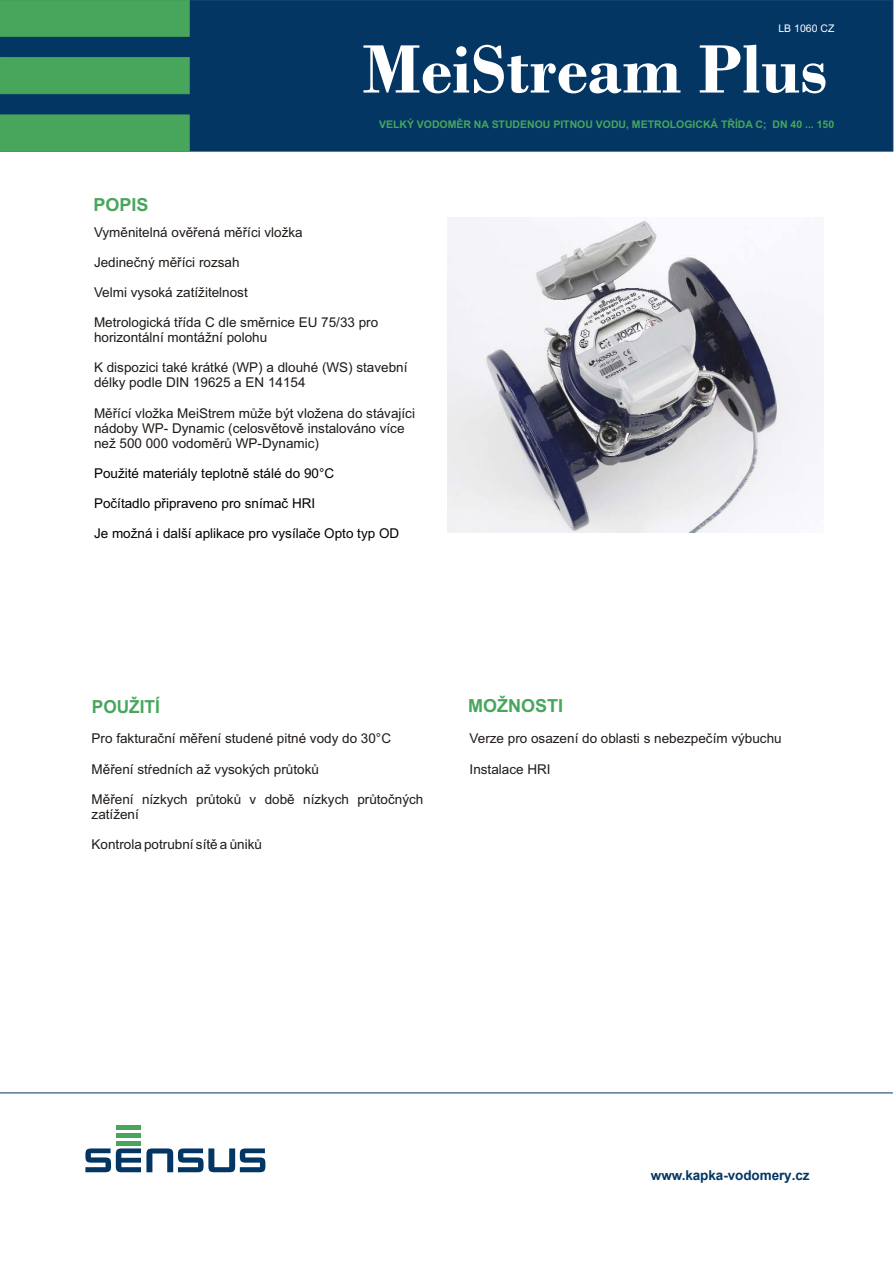
<style>
.page{position:relative;width:894px;height:1263px;background:#fff}
.page>*{position:absolute;margin:0;border:0;box-sizing:border-box;transform-origin:0 0}
.t1{font:700 72px "Bodoni";color:#fff}
.t2{font:700 18px "Arial";color:#47a65c}
.t3{font:700 18px "Arial";color:#47a65c;scale:.96 1}
.t4{font:13.5px/15.1px "Arial";color:#1f1a17}
.t5{font:13.5px "Arial";color:#000}
.t6{font:700 13.5px "Arial";letter-spacing:-.005em;color:#033663}
.t7{font:700 10.5px "Arial";color:#47a65c}
.t8{font:10.5px "Arial";color:#fff}
</style>
<div class="page">
<div style="left:0;top:0;width:893px;height:151px;background:#033663;border:1px solid #033663"></div>
<div style="left:0;top:0;width:189px;height:36px;background:#47a65c"></div>
<div style="left:0;top:57px;width:189px;height:37px;background:#47a65c"></div>
<div style="left:0;top:115px;width:189px;height:36px;background:#47a65c"></div>
<hr style="left:0;top:1093px;width:893px;height:1px;background:#033663">
<hr style="left:116px;top:1126px;width:25px;height:4px;background:#47a65c">
<div style="left:116px;top:1133px;width:25px;height:5px;background:#47a65c"></div>
<div style="left:116px;top:1141px;width:25px;height:5px;background:#47a65c"></div>
<svg style="left:85px;top:1148px;width:180px;height:24px"></svg>
<img style="left:447px;top:218px;width:377px;height:314px">
<p class="t8" style="left:778px;top:24px;width:58px">LB 1060 CZ</p>
<h1 class="t1" style="left:362px;top:45px;width:466px">MeiStream Plus</h1>
<p class="t7" style="left:379px;top:120px;width:457px">VELKÝ VODOMÌR NA STUDENOU PITNOU VODU, METROLOGICKÁ TØÍDA C; DN 40 ... 150</p>
<h2 class="t2" style="left:93px;top:197px;width:57px">POPIS</h2>
<p class="t4" style="left:94px;top:225px;width:210px">Vymìnitelná ovìøená mìøíci vložka</p>
<p class="t4" style="left:94px;top:256px;width:147px">Jedineèný mìøíci rozsah</p>
<p class="t4" style="left:94px;top:286px;width:155px">Velmi vysoká zatížitelnost</p>
<p class="t4" style="left:94px;top:316px;width:286px">Metrologická tøída C dle smìrnice EU 75/33 pro horizontální montážní polohu</p>
<p class="t4" style="left:94px;top:361px;width:315px">K dispozici také krátké (WP) a dlouhé (WS) stavební délky podle DIN 19625 a EN 14154</p>
<p class="t4" style="left:94px;top:406px;width:323px">Mìøící vložka MeiStrem mùže být vložena do stávajíci nádoby WP- Dynamic (celosvìtovì instalováno více než 500 000 vodomìrù WP-Dynamic)</p>
<p class="t5" style="left:94px;top:468px;width:242px">Použité materiály teplotnì stálé do 90°C</p>
<p class="t5" style="left:94px;top:498px;width:223px">Poèítadlo pøipraveno pro snímaè HRI</p>
<p class="t5" style="left:94px;top:528px;width:307px">Je možná i další aplikace pro vysílaèe Opto typ OD</p>
<h2 class="t3" style="left:92px;top:700px;width:72px">POUŽITÍ</h2>
<p class="t4" style="left:92px;top:732px;width:301px">Pro fakturaèní mìøení studené pitné vody do 30°C</p>
<p class="t4" style="left:92px;top:762px;width:229px">Mìøení stàedních až vysokých prùtokù</p>
<p class="t4" style="left:92px;top:793px;width:333px">Mìøení nízkych prùtokù v dobì nízkych prùtoèných zatížení</p>
<p class="t4" style="left:92px;top:838px;width:172px">Kontrola potrubní sítì a ùnikù</p>
<h2 class="t2" style="left:468px;top:699px;width:96px">MOŽNOSTI</h2>
<p class="t4" style="left:470px;top:732px;width:314px">Verze pro osazení do oblasti s nebezpeèím výbuchu</p>
<p class="t4" style="left:470px;top:762px;width:82px">Instalace HRI</p>
<p class="t6" style="left:651px;top:1170px;width:160px">www.kapka-vodomery.cz</p>
</div>
